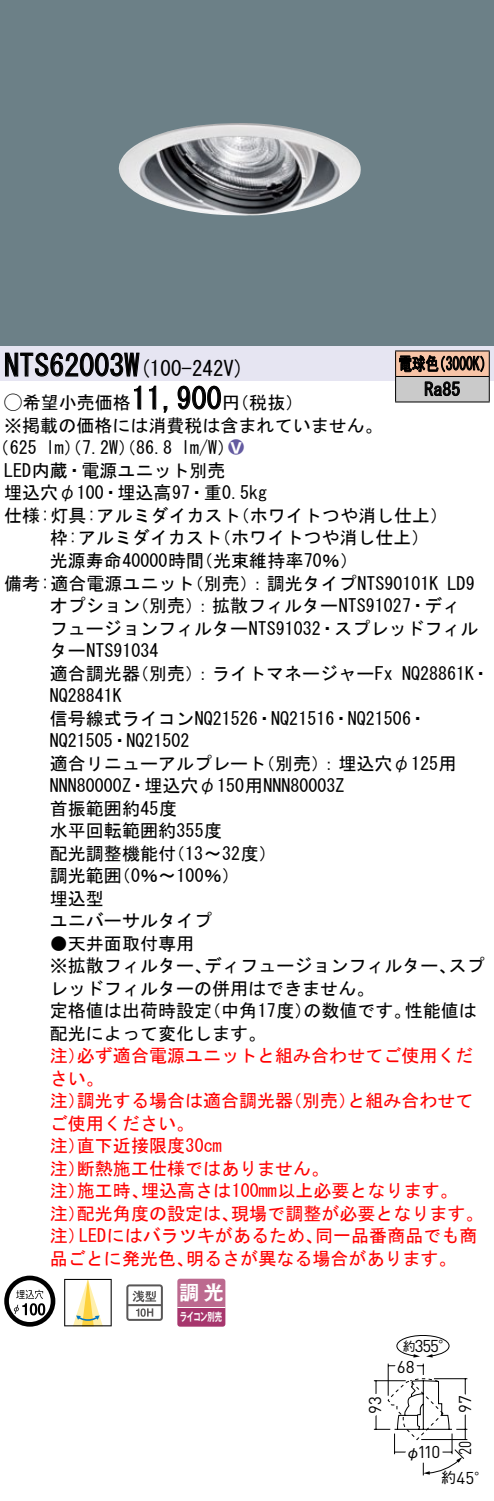
<style>
.page{position:relative;width:494px;height:1501px;background:#fff}
.page>*{position:absolute;margin:0;border:0;box-sizing:border-box;transform-origin:0 0}
.t1{font:30px "MS Gothic";color:#000}
.t2{font:21px "MS Gothic";color:#000}
.t3{font:19.8px "Gothic MB101 Pro De Bold 90 pv RKSJ H";color:#fff}
.t4{font:18px/22.5px "MS Gothic";color:#000}
.t5{font:18px/22.5px "MS Gothic";color:#f00}
.t6{font:18px/25.5px "MS Gothic";color:#000;scale:.75 1}
.t7{font:18px "Ford Classification 1";color:#635aa0}
.t8{font:17.1px "DINOT";letter-spacing:-.02em;color:#000}
.t9{font:17.1px "DINOT";letter-spacing:-.02em;color:#000;scale:.8 1}
.t10{font:15px "Gothic BBB Pro Medium 90 pv RKSJ H";color:#000}
.t11{font:12.6px "Gothic BBB Pro Medium 90 pv RKSJ H";color:#000}
.t12{font:11.4px "Gothic MB101 Pro De Bold 90 pv RKSJ H";letter-spacing:-.05em;color:#fff;scale:.65 1}
.s1{font-size:30px}
.s2{font-family:"Ford Classification 1"}
.s3{color:#fff}
.s4{font-family:"Gothic BBB Pro Medium 90 pv RKSJ H";font-size:15px}
</style>
<div class="page">
<div style="left:0;top:0;width:493px;height:346px;background:#6c8087"></div>
<img style="left:118px;top:123px;width:243px;height:93px">
<div style="left:0;top:346px;width:493px;height:34px;background:#e6e5f2"></div>
<svg style="left:5px;top:352px;width:135px;height:25px"></svg>
<svg style="left:134px;top:385px;width:7px;height:25px"></svg>
<svg style="left:149px;top:385px;width:7px;height:25px"></svg>
<svg style="left:163px;top:406px;width:5px;height:7px"></svg>
<svg style="left:177px;top:385px;width:44px;height:25px"></svg>
<svg style="left:4px;top:1275px;width:51px;height:51px"></svg>
<svg style="left:38px;top:1303px;width:7px;height:12px"></svg>
<svg style="left:64px;top:1279px;width:48px;height:47px"></svg>
<svg style="left:126px;top:1284px;width:37px;height:37px"></svg>
<svg style="left:177px;top:1278px;width:48px;height:48px;background:#b55984"></svg>
<hr style="left:177px;top:1307px;width:48px;height:1px;background:#fff">
<hr style="left:395px;top:350px;width:94px;height:1px;background:#000">
<hr style="left:395px;top:401px;width:94px;height:1px;background:#000">
<svg style="left:394px;top:351px;width:95px;height:50px;background:#a6958c"></svg>
<svg style="left:373px;top:1335px;width:95px;height:141px"></svg>
<h1 class="t1" style="left:4px;top:350px;width:122px">NTS62003</h1>
<p class="t2" style="left:124px;top:358px;width:121px">(<span class="s1">W</span> 100-242 (V</p>
<p class="t6" style="left:424px;top:351px;width:49px;text-indent:-26px">電球色<br>Ra85</p>
<p class="t6" style="left:432px;top:351px;width:82px">（3000 (K</p>
<h1 class="t1" style="left:131px;top:383px;width:91px">11,900</h1>
<p class="t4" style="left:4px;top:391px;width:379px"><span class="s2">A</span>希望小売価格<br>※掲載の価格には消費税は含まれていません。</p>
<p class="t7" style="left:228px;top:438px;width:17px">2<span class="s3">8</span></p>
<p class="t4" style="left:222px;top:391px;width:82px">（円税抜(</p>
<p class="t4" style="left:181px;top:437px;width:55px">l m (W/</p>
<p class="t4" style="left:-8px;top:437px;width:47px">（625</p>
<p class="t4" style="left:4px;top:459px;width:223px">LED内蔵・電源ユニット別売</p>
<p class="t4" style="left:4px;top:482px;width:264px">埋込穴φ100・埋込高97・重0.5kg</p>
<p class="t4" style="left:231px;top:504px;width:218px">（ホワイトつや消し仕上(</p>
<p class="t4" style="left:46px;top:437px;width:128px">lm）（7.2 ）（W 86.8</p>
<p class="t4" style="left:213px;top:504px;width:217px;text-indent:-209px">仕様:灯具:アルミダイカスト<br>（ホワイトつや消し仕上(</p>
<p class="t4" style="left:195px;top:527px;width:164px;text-indent:-145px">枠:アルミダイカスト<br>（光束維持率70％(</p>
<p class="t4" style="left:50px;top:549px;width:156px">光源寿命40000時間</p>
<p class="t4" style="left:185px;top:572px;width:254px">（別売：）調光タイプNTS90101K</p>
<p class="t4" style="left:131px;top:572px;width:331px;text-indent:-127px">備考:適合電源ユニット<br>（別売：）拡散フィルターNTS91027・ディ</p>
<p class="t4" style="left:447px;top:572px;width:28px">LD9</p>
<p class="t4" style="left:50px;top:594px;width:91px">オプション</p>
<p class="t4" style="left:50px;top:617px;width:430px">フュージョンフィルターNTS91032・スプレッドフィル</p>
<p class="t4" style="left:50px;top:639px;width:110px">ターNTS91034</p>
<p class="t4" style="left:401px;top:662px;width:89px">NQ28861 ・K</p>
<p class="t4" style="left:131px;top:662px;width:263px">（別売：）ライトマネージャーFx</p>
<p class="t4" style="left:50px;top:662px;width:91px">適合調光器</p>
<p class="t4" style="left:50px;top:684px;width:73px">NQ28841K</p>
<p class="t4" style="left:50px;top:707px;width:378px">信号線式ライコンNQ21526・NQ21516・NQ21506・</p>
<p class="t4" style="left:50px;top:729px;width:141px">NQ21505・NQ21502</p>
<p class="t4" style="left:257px;top:752px;width:201px">（別売：）埋込穴φ125用</p>
<p class="t4" style="left:50px;top:752px;width:217px">適合リニューアルプレート</p>
<p class="t4" style="left:50px;top:774px;width:296px">NNN80000 ・Z 埋込穴φ150用NNN80003Z</p>
<p class="t4" style="left:50px;top:797px;width:129px">首振範囲約45度</p>
<p class="t4" style="left:50px;top:819px;width:174px">水平回転範囲約355度</p>
<p class="t4" style="left:167px;top:842px;width:111px">（13〜32度(</p>
<p class="t4" style="left:113px;top:842px;width:128px;text-indent:-63px">配光調整機能付<br>)0％〜100％(</p>
<p class="t4" style="left:50px;top:864px;width:163px">調光範囲<br>埋込型<br>ユニバーサルタイプ</p>
<p class="t4" style="left:50px;top:932px;width:145px">●天井面取付専用</p>
<p class="t4" style="left:448px;top:954px;width:37px">スプ</p>
<p class="t4" style="left:204px;top:954px;width:254px">ディフュージョンフィルター、</p>
<p class="t4" style="left:50px;top:954px;width:325px">※拡散フィルター、<br>レッドフィルターの併用はできません。</p>
<p class="t4" style="left:203px;top:999px;width:111px">（中角17度）</p>
<p class="t4" style="left:50px;top:999px;width:217px">定格値は出荷時設定<br>配光によって変化します。</p>
<p class="t5" style="left:77px;top:1044px;width:397px">必ず適合電源ユニットと組み合わせてご使用くだ</p>
<p class="t4" style="left:303px;top:999px;width:110px">の数値です。</p>
<p class="t4" style="left:404px;top:999px;width:73px">性能値は</p>
<p class="t5" style="left:50px;top:1044px;width:55px">注）さい。</p>
<p class="t5" style="left:77px;top:1089px;width:217px">調光する場合は適合調光器</p>
<p class="t5" style="left:284px;top:1089px;width:73px">（別売）</p>
<p class="t5" style="left:347px;top:1089px;width:127px">と組み合わせて</p>
<p class="t5" style="left:50px;top:1089px;width:37px">注）</p>
<p class="t5" style="left:50px;top:1112px;width:145px">ご使用ください。</p>
<p class="t5" style="left:77px;top:1134px;width:146px">直下近接限度30cm</p>
<p class="t5" style="left:77px;top:1134px;width:253px;text-indent:-27px">注）<br>断熱施工仕様ではありません。</p>
<p class="t5" style="left:50px;top:1157px;width:37px">注）</p>
<p class="t5" style="left:141px;top:1179px;width:318px">埋込高さは100mm以上必要となります。</p>
<p class="t5" style="left:77px;top:1179px;width:73px">施工時、</p>
<p class="t5" style="left:50px;top:1179px;width:37px">注）</p>
<p class="t5" style="left:231px;top:1202px;width:254px">現場で調整が必要となります。</p>
<p class="t5" style="left:77px;top:1202px;width:163px">配光角度の設定は、</p>
<p class="t5" style="left:50px;top:1202px;width:37px">注）</p>
<p class="t5" style="left:79px;top:1224px;width:245px">LEDにはバラツキがあるため、</p>
<p class="t5" style="left:315px;top:1224px;width:163px">同一品番商品でも商</p>
<p class="t5" style="left:50px;top:1224px;width:37px">注）</p>
<p class="t5" style="left:50px;top:1247px;width:145px">品ごとに発光色、</p>
<p class="t5" style="left:186px;top:1247px;width:272px">明るさが異なる場合があります。</p>
<p class="t3" style="left:179px;top:1276px;width:46px">調光</p>
<p class="t12" style="left:180px;top:1307px;width:66px">ライコン別売</p>
<p class="t8" style="left:414px;top:1334px;width:40px">355<span class="s4">°</span></p>
<p class="t11" style="left:402px;top:1336px;width:14px">約</p>
<p class="t8" style="left:396px;top:1355px;width:19px">68</p>
<p class="t8" style="left:363px;top:1414px;width:19px;rotate:-90deg">93</p>
<p class="t8" style="left:453px;top:1413px;width:19px;rotate:-90deg">97</p>
<p class="t8" style="left:417px;top:1440px;width:24px">110</p>
<p class="t10" style="left:405px;top:1440px;width:16px">φ</p>
<p class="t9" style="left:453px;top:1454px;width:19px;rotate:-90deg">20</p>
<p class="t10" style="left:440px;top:1466px;width:16px">約</p>
<p class="t8" style="left:456px;top:1466px;width:35px">45<span class="s4">°</span></p>
</div>
